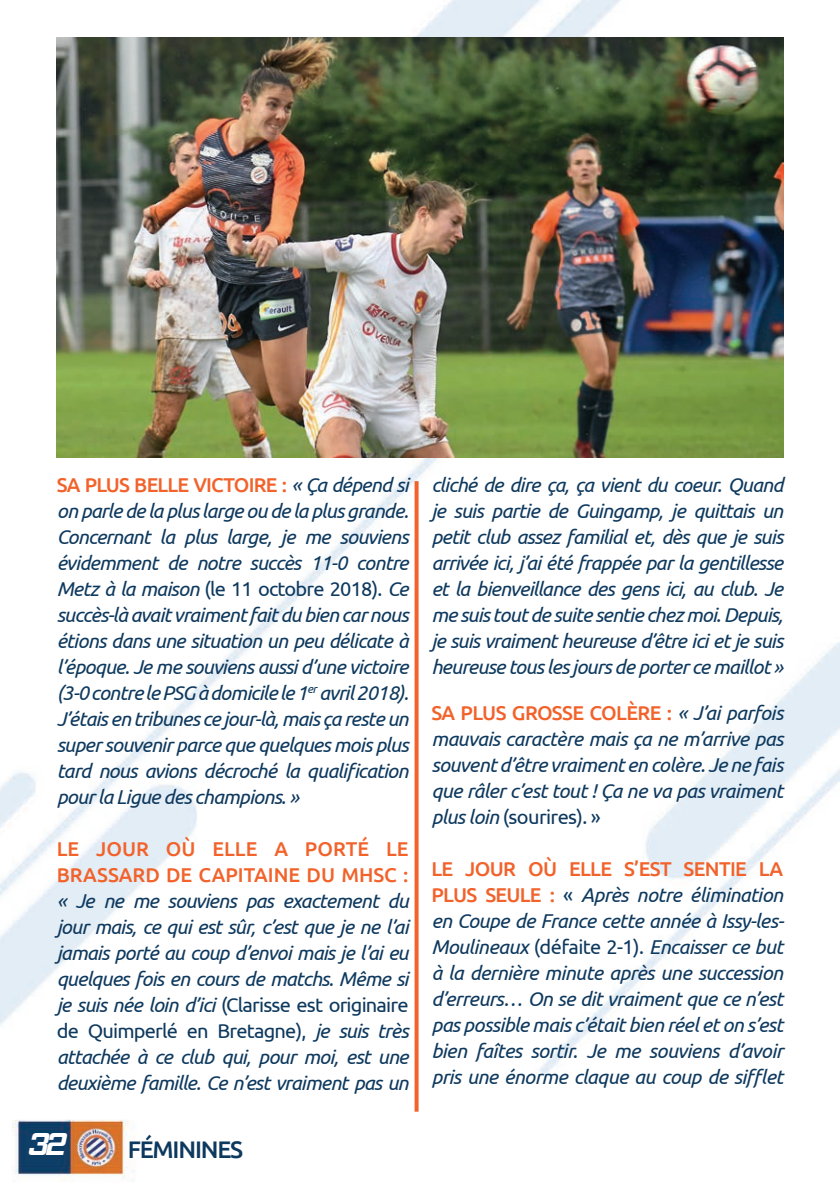
<style>
.page{position:relative;width:840px;height:1191px;background:#fff}
.page>*{position:absolute;margin:0;border:0;box-sizing:border-box;transform-origin:0 0}
.t1{font:italic 700 32px "Hemi Head Rg";color:#fff}
.t2{font:500 24px "Ubuntu";letter-spacing:-.05em;color:#0e395e}
.t3{font:italic 20px/26px "Ubuntu";letter-spacing:-.04em;color:#0e395e;text-align:justify}
.t4{font:500 20px/26px "Ubuntu";color:#f2622b}
.s1{font-weight:500;font-style:normal;color:#f2622b}
.s2{font-style:normal}
</style>
<div class="page">
<img style="left:0;top:0;width:840px;height:1182px">
<svg style="left:414px;top:481px;width:4px;height:630px;fill:#f2622b"></svg>
<img style="left:57px;top:38px;width:725px;height:419px">
<p class="t3" style="left:57px;top:471px;width:353px"><span class="s1">SA PLUS BELLE VICTOIRE :</span> « Ça dépend si on parle de la plus large ou de la plus grande.<br>Concernant la plus large, je me souviens évidemment de notre succès 11-0 contre Metz à la maison <span class="s2">(le 11 octobre 2018).</span> Ce succès-là avait vraiment fait du bien car nous étions dans une situation un peu délicate à l’époque. Je me souviens aussi d’une victoire (3-0 contre le PSG à domicile le 1<sup>er</sup> avril 2018).<br>J’étais en tribunes ce jour-là, mais ça reste un super souvenir parce que quelques mois plus tard nous avions décroché la qualification pour la Ligue des champions. »</p>
<p class="t4" style="left:57px;top:835px;width:353px">LE JOUR OÙ ELLE A PORTÉ LE<br>BRASSARD DE CAPITAINE DU MHSC :</p>
<p class="t3" style="left:57px;top:887px;width:353px">« Je ne me souviens pas exactement du jour mais, ce qui est sûr, c’est que je ne l’ai jamais porté au coup d’envoi mais je l’ai eu quelques fois en cours de matchs. Même si je suis née loin d’ici <span class="s2">(Clarisse est originaire de Quimperlé en Bretagne),</span> je suis très attachée à ce club qui, pour moi, est une deuxième famille. Ce n’est vraiment pas un</p>
<h1 class="t1" style="left:27px;top:1125px;width:39px">32</h1>
<p class="t2" style="left:128px;top:1133px;width:117px">FÉMININES</p>
<p class="t3" style="left:431px;top:471px;width:353px">cliché de dire ça, ça vient du coeur. Quand je suis partie de Guingamp, je quittais un petit club assez familial et, dès que je suis arrivée ici, j’ai été frappée par la gentillesse et la bienveillance des gens ici, au club. Je me suis tout de suite sentie chez moi. Depuis, je suis vraiment heureuse d’être ici et je suis heureuse tous les jours de porter ce maillot »</p>
<p class="t3" style="left:431px;top:699px;width:353px"><span class="s1">SA PLUS GROSSE COLÈRE :</span> « J’ai parfois mauvais caractère mais ça ne m’arrive pas souvent d’être vraiment en colère. Je ne fais que râler c’est tout ! Ça ne va pas vraiment plus loin <span class="s2">(sourires). »</span></p>
<p class="t3" style="left:431px;top:855px;width:354px"><span class="s1">LE JOUR OÙ ELLE S’EST SENTIE LA PLUS SEULE :</span> <span class="s2">«</span> Après notre élimination en Coupe de France cette année à Issy-les-Moulineaux <span class="s2">(défaite 2-1).</span> Encaisser ce but à la dernière minute après une succession d’erreurs… On se dit vraiment que ce n’est pas possible mais c’était bien réel et on s’est bien faîtes sortir. Je me souviens d’avoir pris une énorme claque au coup de sifflet</p>
</div>
